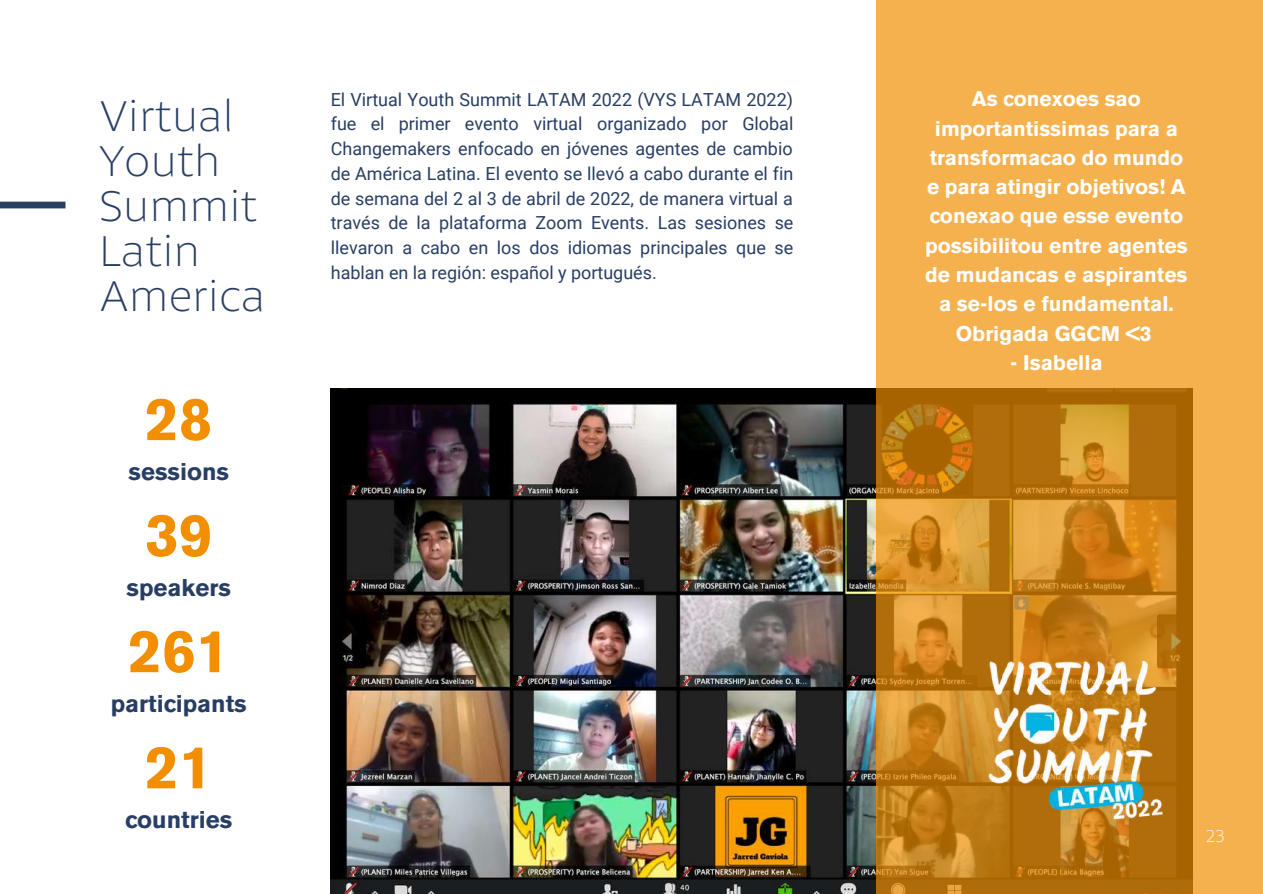
<style>
.page{position:relative;width:1263px;height:894px;background:#fff}
.page>*{position:absolute;margin:0;border:0;box-sizing:border-box;transform-origin:0 0}
.t1{font:700 60px "Akzidenz Grotesk BE";color:#f18f01}
.t2{font:100 45px/45px "Petala W01";color:#293e64}
.t3{font:700 24px "Akzidenz Grotesk BE";color:#293e64}
.t4{font:700 21px/29.2px "Akzidenz Grotesk BE";color:#fff;text-align:center}
.t5{font:18px/24.8px "Roboto";color:#293e64;text-align:justify}
.t6{font:100 18px "Petala W01";color:#fff}
</style>
<div class="page">
<img style="left:331px;top:388px;width:545px;height:505px">
<svg style="left:876px;top:0;width:387px;height:893px;background:#e5a03d"></svg>
<div style="left:0;top:201px;width:65px;height:7px;background:#293e64"></div>
<img style="left:932px;top:603px;width:274px;height:275px">
<h2 class="t2" style="left:99px;top:93px;width:167px">Virtual<br>Youth<br>Summit<br>Latin<br>America</h2>
<h1 class="t1" style="left:145px;top:397px;width:69px">28</h1>
<h3 class="t3" style="left:129px;top:463px;width:102px">sessions</h3>
<h1 class="t1" style="left:145px;top:513px;width:69px">39</h1>
<h3 class="t3" style="left:127px;top:579px;width:106px">speakers</h3>
<h1 class="t1" style="left:128px;top:629px;width:103px">261</h1>
<h3 class="t3" style="left:111px;top:695px;width:137px">participants</h3>
<h1 class="t1" style="left:145px;top:745px;width:69px">21</h1>
<h3 class="t3" style="left:125px;top:811px;width:108px">countries</h3>
<p class="t5" style="left:331px;top:87px;width:464px">El Virtual Youth Summit LATAM 2022 (VYS LATAM 2022) fue el primer evento virtual organizado por Global Changemakers enfocado en jóvenes agentes de cambio de América Latina. El evento se llevó a cabo durante el fin de semana del 2 al 3 de abril de 2022, de manera virtual a través de la plataforma Zoom Events. Las sesiones se llevaron a cabo en los dos idiomas principales que se hablan en la región: español y portugués.</p>
<p class="t4" style="left:925px;top:86px;width:264px">As conexoes sao importantissimas para a transformacao do mundo e para atingir objetivos! A conexao que esse evento possibilitou entre agentes de mudancas e aspirantes a se-los e fundamental.<br>Obrigada GGCM &lt;3</p>
<p class="t4" style="left:1010px;top:349px;width:94px">- Isabella</p>
<p class="t6" style="left:1206px;top:824px;width:20px">23</p>
</div>
